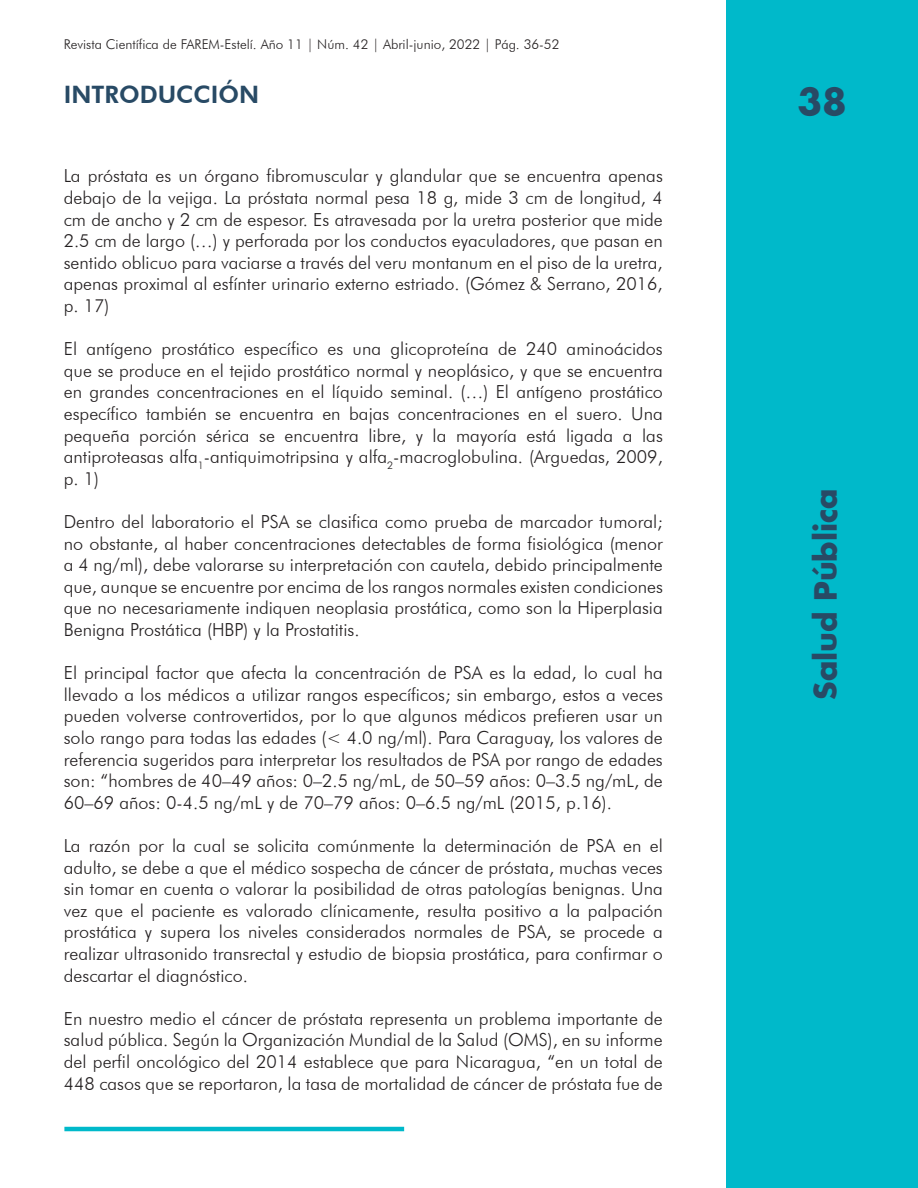
<style>
.page{position:relative;width:918px;height:1188px;background:#fff}
.page>*{position:absolute;margin:0;border:0;box-sizing:border-box;transform-origin:0 0}
.t1{font:700 36px "Futura";color:#284a65}
.t2{font:700 30px "Futura";color:#284a65}
.t3{font:800 24px "Futura BT";color:#284a65}
.t4{font:300 18px/21.6px "Futura BT";color:#231f20;text-align:justify}
.t5{font:300 13.5px "Futura BT";color:#231f20}
</style>
<div class="page">
<div style="left:727px;top:0;width:191px;height:1188px;background:#00b9ca"></div>
<hr style="left:64px;top:1127px;width:340px;height:4px;background:#00b9ca">
<p class="t5" style="left:64px;top:36px;width:497px">Revista Científica de FAREM-Estelí. Año 11 | Núm. 42 | Abril-junio, 2022 | Pág. 36-52</p>
<h3 class="t3" style="left:64px;top:80px;width:197px">INTRODUCCIÓN</h3>
<h1 class="t1" style="left:798px;top:77px;width:51px">38</h1>
<p class="t4" style="left:64px;top:165px;width:601px">La próstata es un órgano fibromuscular y glandular que se encuentra apenas debajo de la vejiga. La próstata normal pesa 18 g, mide 3 cm de longitud, 4 cm de ancho y 2 cm de espesor. Es atravesada por la uretra posterior que mide 2.5 cm de largo (…) y perforada por los conductos eyaculadores, que pasan en sentido oblicuo para vaciarse a través del veru montanum en el piso de la uretra, apenas proximal al esfínter urinario externo estriado. (Gómez &amp; Serrano, 2016, p. 17)</p>
<p class="t4" style="left:64px;top:338px;width:601px">El antígeno prostático específico es una glicoproteína de 240 aminoácidos que se produce en el tejido prostático normal y neoplásico, y que se encuentra en grandes concentraciones en el líquido seminal. (…) El antígeno prostático específico también se encuentra en bajas concentraciones en el suero. Una pequeña porción sérica se encuentra libre, y la mayoría está ligada a las antiproteasas alfa<sub>1</sub>-antiquimotripsina y alfa<sub>2</sub>-macroglobulina. (Arguedas, 2009, p. 1)</p>
<p class="t4" style="left:64px;top:511px;width:601px">Dentro del laboratorio el PSA se clasifica como prueba de marcador tumoral; no obstante, al haber concentraciones detectables de forma fisiológica (menor a 4 ng/ml), debe valorarse su interpretación con cautela, debido principalmente que, aunque se encuentre por encima de los rangos normales existen condiciones que no necesariamente indiquen neoplasia prostática, como son la Hiperplasia Benigna Prostática (HBP) y la Prostatitis.</p>
<p class="t4" style="left:64px;top:662px;width:601px">El principal factor que afecta la concentración de PSA es la edad, lo cual ha llevado a los médicos a utilizar rangos específicos; sin embargo, estos a veces pueden volverse controvertidos, por lo que algunos médicos prefieren usar un solo rango para todas las edades (&lt; 4.0 ng/ml). Para Caraguay, los valores de referencia sugeridos para interpretar los resultados de PSA por rango de edades son: “hombres de 40–49 años: 0–2.5 ng/mL, de 50–59 años: 0–3.5 ng/mL, de 60–69 años: 0-4.5 ng/mL y de 70–79 años: 0–6.5 ng/mL (2015, p.16).</p>
<p class="t4" style="left:64px;top:835px;width:601px">La razón por la cual se solicita comúnmente la determinación de PSA en el adulto, se debe a que el médico sospecha de cáncer de próstata, muchas veces sin tomar en cuenta o valorar la posibilidad de otras patologías benignas. Una vez que el paciente es valorado clínicamente, resulta positivo a la palpación prostática y supera los niveles considerados normales de PSA, se procede a realizar ultrasonido transrectal y estudio de biopsia prostática, para confirmar o descartar el diagnóstico.</p>
<p class="t4" style="left:64px;top:1008px;width:601px">En nuestro medio el cáncer de próstata representa un problema importante de salud pública. Según la Organización Mundial de la Salud (OMS), en su informe del perfil oncológico del 2014 establece que para Nicaragua, “en un total de 448 casos que se reportaron, la tasa de mortalidad de cáncer de próstata fue de</p>
<h2 class="t2" style="left:805px;top:700px;width:213px;rotate:-90deg">Salud Pública</h2>
</div>
